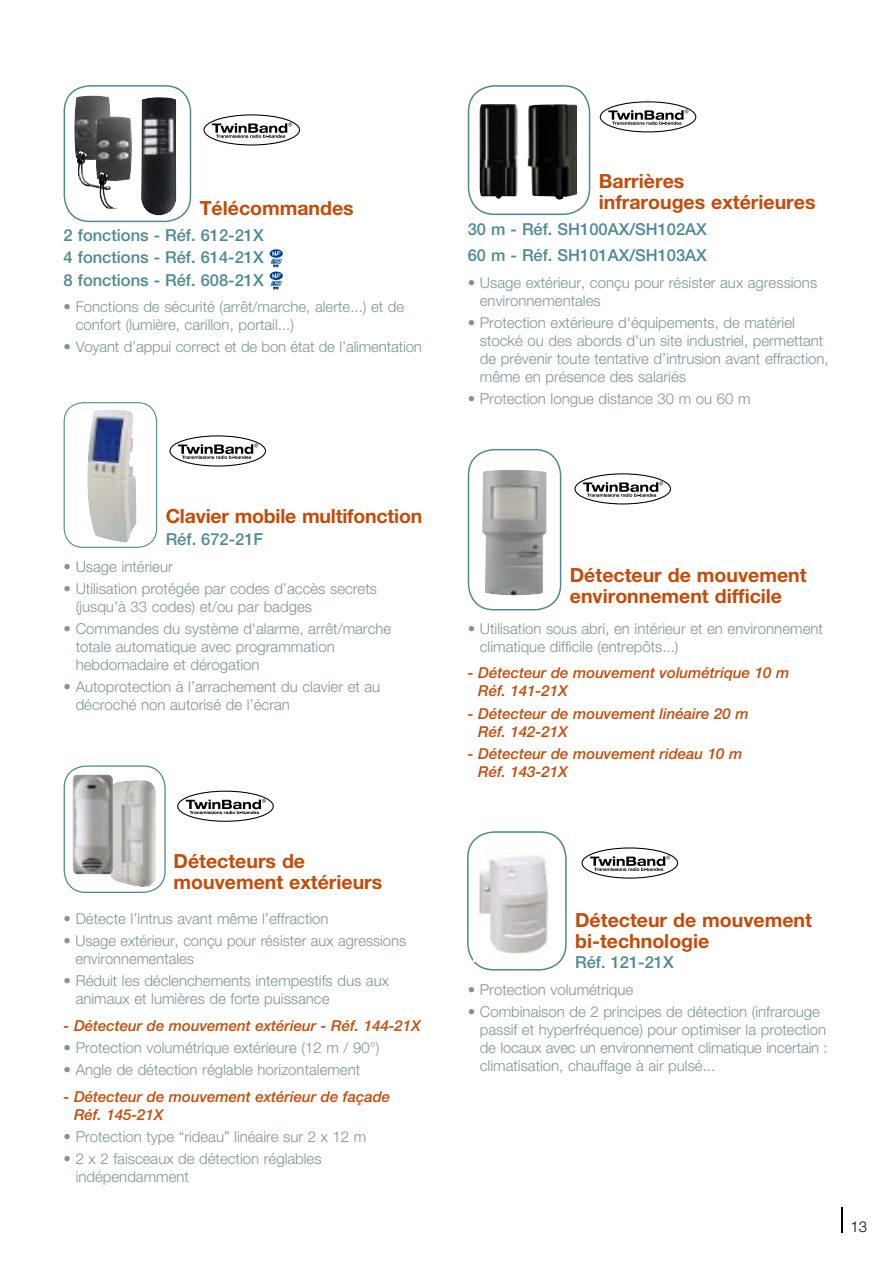
<style>
.page{position:relative;width:893px;height:1263px;background:#fff}
.page>*{position:absolute;margin:0;border:0;box-sizing:border-box;transform-origin:0 0}
.t1{font:700 19.5px/21px "Helvetica Neue";color:#c44b08}
.t2{font:500 16.5px/22.2px "Helvetica Neue";color:#4d8a93;text-align:justify}
.t3{font:300 15px/18px "Helvetica Neue";color:#7d9498}
.t4{font:italic 500 15px/18px "Helvetica Neue";color:#c44b08}
.t5{font:300 15px "Helvetica Neue";color:#000}
</style>
<div class="page">
<svg style="left:841px;top:1208px;width:1px;height:25px"></svg>
<svg style="left:269px;top:249px;width:14px;height:41px"></svg>
<svg style="left:64px;top:765px;width:102px;height:128px"></svg>
<div style="left:177px;top:791px;width:97px;height:31px;border:1px solid #000;border-radius:50%"></div>
<svg style="left:186px;top:799px;width:80px;height:15px"></svg>
<svg style="left:64px;top:402px;width:93px;height:146px"></svg>
<div style="left:169px;top:435px;width:97px;height:32px;border:1px solid #000;border-radius:50%"></div>
<svg style="left:178px;top:444px;width:80px;height:15px"></svg>
<svg style="left:468px;top:85px;width:122px;height:130px"></svg>
<img style="left:502px;top:104px;width:16px;height:91px">
<div style="left:599px;top:101px;width:97px;height:31px;border:1px solid #000;border-radius:50%"></div>
<svg style="left:608px;top:110px;width:80px;height:15px"></svg>
<svg style="left:467px;top:831px;width:99px;height:140px"></svg>
<img style="left:473px;top:844px;width:79px;height:117px">
<div style="left:581px;top:847px;width:97px;height:32px;border:1px solid #000;border-radius:50%"></div>
<svg style="left:590px;top:856px;width:80px;height:15px"></svg>
<svg style="left:468px;top:449px;width:93px;height:161px"></svg>
<div style="left:574px;top:473px;width:97px;height:31px;border:1px solid #000;border-radius:50%"></div>
<svg style="left:583px;top:482px;width:80px;height:15px"></svg>
<svg style="left:64px;top:85px;width:127px;height:137px"></svg>
<img style="left:74px;top:97px;width:37px;height:94px">
<div style="left:141px;top:91px;width:35px;height:126px;background:#fff"></div>
<img style="left:141px;top:97px;width:35px;height:119px">
<img style="left:95px;top:117px;width:38px;height:92px">
<div style="left:203px;top:114px;width:97px;height:32px;border:1px solid #000;border-radius:50%"></div>
<svg style="left:212px;top:123px;width:80px;height:15px"></svg>
<h1 class="t1" style="left:200px;top:199px;width:155px">Télécommandes</h1>
<p class="t2" style="left:64px;top:226px;width:202px">2 fonctions - Réf. 612-21X 4 fonctions - Réf. 614-21X 8 fonctions - Réf. 608-21X</p>
<p class="t3" style="left:76px;top:299px;width:330px;text-indent:-12px">• Fonctions de sécurité (arrêt/marche, alerte...) et de confort (lumière, carillon, portail...)</p>
<p class="t3" style="left:64px;top:339px;width:360px">• Voyant d’appui correct et de bon état de l’alimentation</p>
<h1 class="t1" style="left:166px;top:507px;width:258px">Clavier mobile multifonction</h1>
<p class="t2" style="left:166px;top:530px;width:99px">Réf. 672-21F</p>
<p class="t3" style="left:64px;top:559px;width:111px">• Usage intérieur</p>
<p class="t3" style="left:76px;top:581px;width:303px;text-indent:-12px">• Utilisation protégée par codes d’accès secrets (jusqu'à 33 codes) et/ou par badges</p>
<p class="t3" style="left:76px;top:621px;width:317px;text-indent:-12px">• Commandes du système d'alarme, arrêt/marche totale automatique avec programmation hebdomadaire et dérogation</p>
<p class="t3" style="left:76px;top:679px;width:306px;text-indent:-12px">• Autoprotection à l’arrachement du clavier et au décroché non autorisé de l’écran</p>
<h1 class="t1" style="left:173px;top:852px;width:210px">Détecteurs de mouvement extérieurs</h1>
<p class="t3" style="left:64px;top:911px;width:266px">• Détecte l’intrus avant même l’effraction</p>
<p class="t3" style="left:75px;top:933px;width:332px;text-indent:-12px">• Usage extérieur, conçu pour résister aux agressions environnementales</p>
<p class="t3" style="left:76px;top:973px;width:315px;text-indent:-12px">• Réduit les déclenchements intempestifs dus aux animaux et lumières de forte puissance</p>
<p class="t4" style="left:64px;top:1018px;width:359px">- Détecteur de mouvement extérieur - Réf. 144-21X</p>
<p class="t3" style="left:64px;top:1040px;width:317px">• Protection volumétrique extérieure (12 m / 90°)</p>
<p class="t3" style="left:64px;top:1062px;width:298px">• Angle de détection réglable horizontalement</p>
<p class="t4" style="left:74px;top:1089px;width:317px;text-indent:-10px">- Détecteur de mouvement extérieur de façade<br>Réf. 145-21X</p>
<p class="t3" style="left:64px;top:1129px;width:304px">• Protection type “rideau” linéaire sur 2 x 12 m</p>
<p class="t3" style="left:76px;top:1151px;width:247px;text-indent:-12px">• 2 x 2 faisceaux de détection réglables indépendamment</p>
<h1 class="t1" style="left:598px;top:172px;width:218px">Barrières<br>infrarouges extérieures</h1>
<p class="t2" style="left:468px;top:217px;width:241px;line-height:26.5px">30 m - Réf. SH100AX/SH102AX<br>60 m - Réf. SH101AX/SH103AX</p>
<p class="t3" style="left:480px;top:275px;width:339px;text-indent:-12px">• Usage extérieur, conçu pour résister aux agressions environnementales</p>
<p class="t3" style="left:480px;top:315px;width:350px;text-indent:-12px">• Protection extérieure d'équipements, de matériel stocké ou des abords d'un site industriel, permettant de prévenir toute tentative d’intrusion avant effraction, même en présence des salariés</p>
<p class="t3" style="left:468px;top:391px;width:284px">• Protection longue distance 30 m ou 60 m</p>
<h1 class="t1" style="left:570px;top:566px;width:238px">Détecteur de mouvement environnement difficile</h1>
<p class="t3" style="left:480px;top:621px;width:344px;text-indent:-12px">• Utilisation sous abri, en intérieur et en environnement climatique difficile (entrepôts...)</p>
<p class="t4" style="left:478px;top:665px;width:312px;text-indent:-10px">- Détecteur de mouvement volumétrique 10 m<br>Réf. 141-21X</p>
<p class="t4" style="left:478px;top:706px;width:272px;text-indent:-10px">- Détecteur de mouvement linéaire 20 m<br>Réf. 142-21X</p>
<p class="t4" style="left:478px;top:746px;width:266px;text-indent:-10px">- Détecteur de mouvement rideau 10 m<br>Réf. 143-21X</p>
<h1 class="t1" style="left:575px;top:911px;width:238px">Détecteur de mouvement bi-technologie</h1>
<p class="t2" style="left:575px;top:953px;width:100px">Réf. 121-21X</p>
<p class="t3" style="left:468px;top:982px;width:167px">• Protection volumétrique</p>
<p class="t3" style="left:480px;top:1004px;width:349px;text-indent:-12px">• Combinaison de 2 principes de détection (infrarouge passif et hyperfréquence) pour optimiser la protection de locaux avec un environnement climatique incertain : climatisation, chauffage à air pulsé...</p>
<p class="t5" style="left:850px;top:1221px;width:18px">13</p>
</div>
